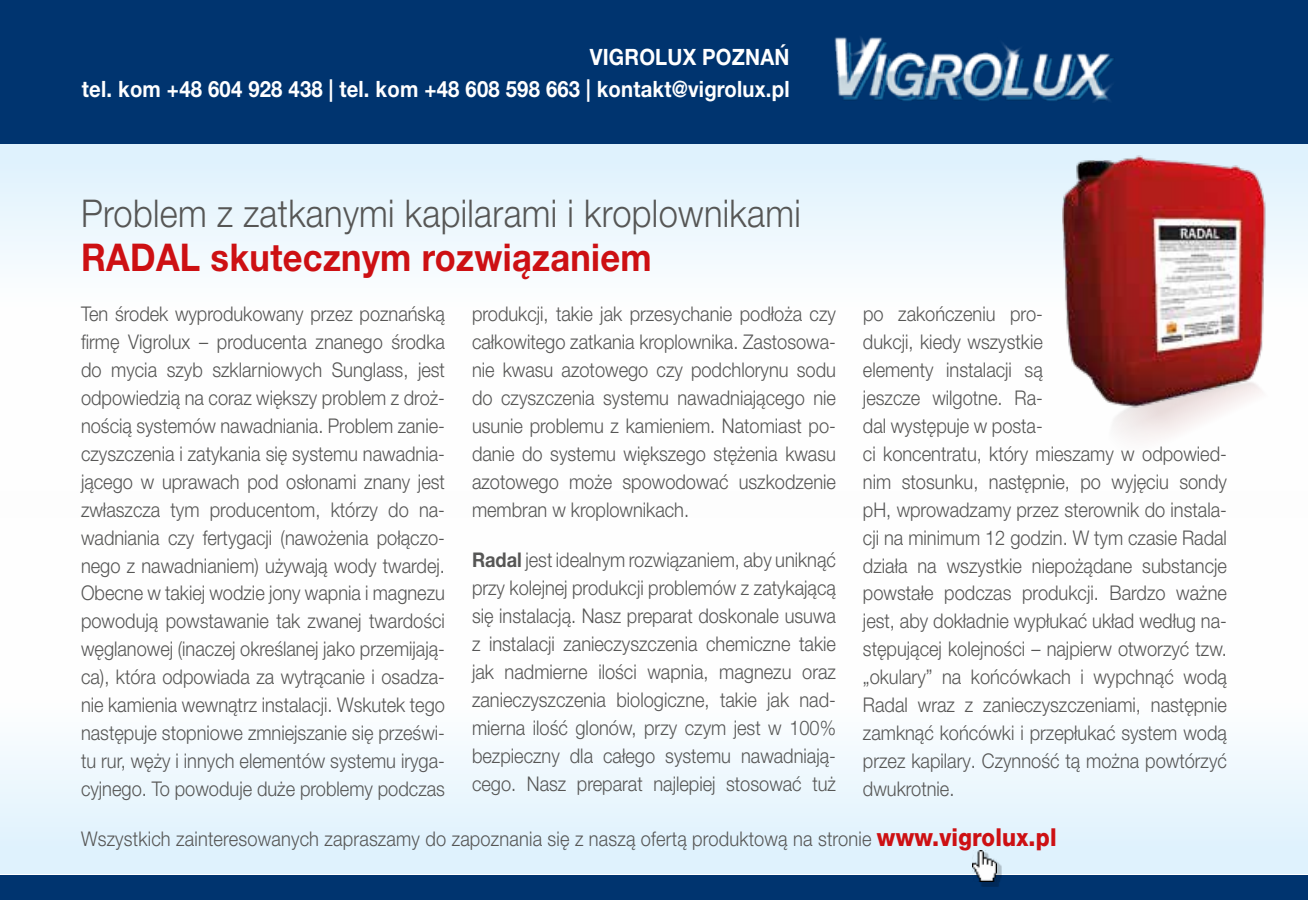
<style>
.page{position:relative;width:1308px;height:900px;background:#fff}
.page>*{position:absolute;margin:0;border:0;box-sizing:border-box;transform-origin:0 0}
.t1{font:300 38.25px "Helvetica Neue LT Pro";letter-spacing:.01em;color:#565655;scale:.9 1}
.t2{font:700 38.25px "Helvetica Neue LT Pro";letter-spacing:.01em;color:#cd1013;scale:.9 1}
.t3{font:700 22.5px/31.5px "Helvetica Neue LT Pro";letter-spacing:.01em;color:#fff;text-align:right;scale:.9 1}
.t4{font:300 20.25px/27.9px "Helvetica Neue LT Pro";color:#565655;text-align:justify;scale:.9 1}
.s1{font-weight:800;font-size:24.75px;color:#cd1013}
.s2{font-weight:700}
</style>
<div class="page">
<div style="left:0;top:491px;width:1307px;height:382px;background:linear-gradient(to bottom,#fffffe,#e4f4fd)"></div>
<div style="left:0;top:135px;width:1307px;height:382px;background:linear-gradient(to bottom,#e6f5fd,#fffffe)"></div>
<div style="left:0;top:0;width:1307px;height:144px;background:#00346f"></div>
<img style="left:1068px;top:344px;width:239px;height:315px">
<div style="left:0;top:874px;width:1307px;height:25px;background:#00346f"></div>
<img style="left:834px;top:37px;width:280px;height:65px">
<img style="left:1062px;top:154px;width:207px;height:254px">
<div style="left:974px;top:852px;width:27px;height:34px;background:#000;opacity:.2"></div>
<img style="left:972px;top:850px;width:24px;height:31px">
<p class="t3" style="left:82px;top:41px;width:787px">VIGROLUX POZNAŃ<br>tel. kom +48 604 928 438 | tel. kom +48 608 598 663 | kontakt@vigrolux.pl</p>
<h1 class="t1" style="left:81px;top:190px;width:801px">Problem z zatkanymi kapilarami i kroplownikami</h1>
<h1 class="t2" style="left:81px;top:233px;width:635px">RADAL skutecznym rozwiązaniem</h1>
<p class="t4" style="left:81px;top:299px;width:406px">Ten środek wyprodukowany przez poznańską firmę Vigrolux – producenta znanego środka do mycia szyb szklarniowych Sunglass, jest odpowiedzią na coraz większy problem z droż&shy;nością systemów nawadniania. Problem zanie&shy;czyszczenia i zatykania się systemu nawadnia&shy;jącego w uprawach pod osłonami znany jest zwłaszcza tym producentom, którzy do na&shy;wadniania czy fertygacji (nawożenia połączo&shy;nego z nawadnianiem) używają wody twardej.<br>Obecne w takiej wodzie jony wapnia i magnezu powodują powstawanie tak zwanej twardości węglanowej (inaczej określanej jako przemijają&shy;ca), która odpowiada za wytrącanie i osadza&shy;nie kamienia wewnątrz instalacji. Wskutek tego następuje stopniowe zmniejszanie się prześwi&shy;tu rur, węży i innych elementów systemu iryga&shy;cyjnego. To powoduje duże problemy podczas</p>
<p class="t4" style="left:472px;top:299px;width:406px">produkcji, takie jak przesychanie podłoża czy całkowitego zatkania kroplownika. Zastosowa&shy;nie kwasu azotowego czy podchlorynu sodu do czyszczenia systemu nawadniającego nie usunie problemu z kamieniem. Natomiast po&shy;danie do systemu większego stężenia kwasu azotowego może spowodować uszkodzenie membran w kroplownikach.</p>
<p class="t4" style="left:863px;top:299px;width:406px;text-align:left">po zakończeniu pro-<br>dukcji, kiedy wszystkie<br>elementy instalacji są<br>jeszcze wilgotne. Ra-<br>dal występuje w posta-<br>ci koncentratu, który mieszamy w odpowied&shy;nim stosunku, następnie, po wyjęciu sondy pH, wprowadzamy przez sterownik do instala&shy;cji na minimum 12 godzin. W tym czasie Radal działa na wszystkie niepożądane substancje powstałe podczas produkcji. Bardzo ważne jest, aby dokładnie wypłukać układ według na&shy;stępującej kolejności – najpierw otworzyć tzw. „okulary” na końcówkach i wypchnąć wodą Radal wraz z zanieczyszczeniami, następnie zamknąć końcówki i przepłukać system wodą przez kapilary. Czynność tą można powtórzyć dwukrotnie.</p>
<p class="t4" style="left:81px;top:824px;width:1085px">Wszystkich zainteresowanych zapraszamy do zapoznania się z naszą ofertą produktową na stronie <span class="s1">www.vigrolux.pl</span></p>
<p class="t4" style="left:472px;top:545px;width:406px"><span class="s2">Radal</span> jest idealnym rozwiązaniem, aby uniknąć przy kolejnej produkcji problemów z zatykającą się instalacją. Nasz preparat doskonale usuwa z instalacji zanieczyszczenia chemiczne takie jak nadmierne ilości wapnia, magnezu oraz zanieczyszczenia biologiczne, takie jak nad&shy;mierna ilość glonów, przy czym jest w 100% bezpieczny dla całego systemu nawadniają&shy;cego. Nasz preparat najlepiej stosować tuż</p>
</div>
